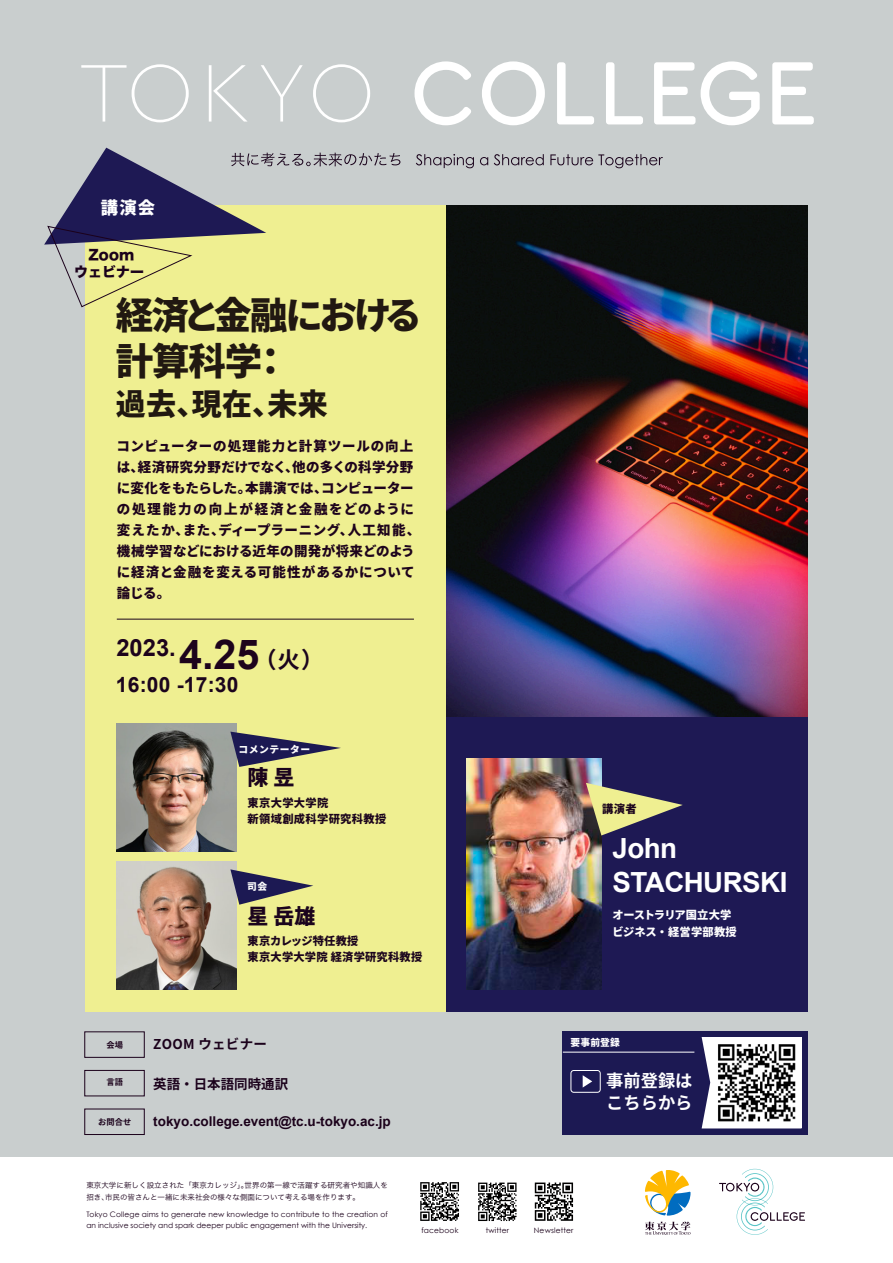
<style>
.page{position:relative;width:893px;height:1263px;background:#c9cece}
.page>*{position:absolute;margin:0;border:0;box-sizing:border-box;transform-origin:0 0}
.t1{font:900 37.5px/46.1px "Noto Sans CJ Kjp";letter-spacing:-.055em;color:#211811}
.t2{font:900 30px "Noto Sans CJ Kjp";color:#211811}
.t3{font:700 27.75px/33.3px "Arial";letter-spacing:-.02em;color:#fff}
.t4{font:700 23.7px "Arial";color:#1d031c}
.t5{font:700 21px "Arial";letter-spacing:.01em;color:#1b041d}
.t6{font:900 21px "Noto Sans CJ Kjp";color:#1b041d}
.t7{font:700 17.25px/21.4px "Noto Sans CJ Kjp";color:#fff}
.t8{font:900 17.25px "Noto Sans CJ Kjp";color:#fff}
.t9{font:13.88px/16.9px "Hira Kaku Std W8";letter-spacing:.01em;color:#1b011b;text-align:center}
.t10{font:900 13.5px/21px "Noto Sans CJ Kjp";letter-spacing:.03em;color:#1d031c}
.t11{font:700 13.5px "Arial";color:#1b011a}
.t12{font:700 13.5px "Noto Sans CJ Kjp";letter-spacing:.01em;color:#1b011b}
.t13{font:900 11.25px/15.8px "Noto Sans CJ Kjp";letter-spacing:.02em;color:#1b041d}
.t14{font:900 11.25px/16.5px "Noto Sans CJ Kjp";letter-spacing:-.01em;color:#fff}
.t15{font:900 9.75px "Noto Sans CJ Kjp";letter-spacing:.06em;color:#fff}
.t16{font:700 8.25px "Noto Sans CJ Kjp";color:#1b011b}
.t17{font:7.5px/10.5px "Century Gothic";color:#1b011b}
.t18{font:7.5px/12px "Hira Kaku Pro N W3";letter-spacing:.005em;color:#1b011b}
.t19{font:7.5px "Century Gothic";letter-spacing:.02em;color:#1b011a}
.s1{font-size:41.25px}
</style>
<div class="page">
<svg style="left:416px;top:154px;width:58px;height:14px"></svg>
<svg style="left:480px;top:157px;width:8px;height:8px"></svg>
<svg style="left:494px;top:154px;width:50px;height:11px"></svg>
<svg style="left:550px;top:154px;width:113px;height:14px"></svg>
<svg style="left:414px;top:61px;width:57px;height:64px"></svg>
<svg style="left:482px;top:61px;width:63px;height:64px"></svg>
<svg style="left:557px;top:62px;width:37px;height:62px"></svg>
<svg style="left:606px;top:62px;width:37px;height:62px"></svg>
<svg style="left:654px;top:62px;width:41px;height:62px"></svg>
<svg style="left:701px;top:61px;width:59px;height:64px"></svg>
<svg style="left:772px;top:62px;width:42px;height:62px"></svg>
<svg style="left:81px;top:64px;width:108px;height:58px"></svg>
<svg style="left:209px;top:65px;width:38px;height:57px"></svg>
<svg style="left:261px;top:65px;width:42px;height:57px"></svg>
<svg style="left:313px;top:64px;width:57px;height:58px"></svg>
<div style="left:0;top:1157px;width:893px;height:106px;background:#fff"></div>
<svg style="left:719px;top:1169px;width:86px;height:66px"></svg>
<svg style="left:420px;top:1182px;width:39px;height:39px"></svg>
<svg style="left:478px;top:1182px;width:39px;height:39px"></svg>
<div style="left:533px;top:1181px;width:42px;height:41px;background:linear-gradient(to bottom,#f4f4f4,#f7f7f7)"></div>
<svg style="left:535px;top:1182px;width:38px;height:39px"></svg>
<svg style="left:645px;top:1170px;width:45px;height:45px"></svg>
<svg style="left:645px;top:1221px;width:45px;height:14px"></svg>
<div style="left:85px;top:205px;width:723px;height:806px;background:#efef91"></div>
<div style="left:446px;top:205px;width:362px;height:806px;background:#1e1954"></div>
<hr style="left:117px;top:619px;width:297px;height:1px;background:#1b041d">
<img style="left:117px;top:723px;width:119px;height:128px">
<svg style="left:230px;top:732px;width:111px;height:35px"></svg>
<img style="left:467px;top:759px;width:134px;height:230px">
<svg style="left:586px;top:783px;width:97px;height:52px"></svg>
<div style="left:84px;top:1070px;width:61px;height:26px;border:1px solid #1b011b"></div>
<div style="left:84px;top:1109px;width:61px;height:26px;border:1px solid #1b011b"></div>
<div style="left:84px;top:1031px;width:61px;height:27px;border:1px solid #1b011b"></div>
<div style="left:563px;top:1031px;width:245px;height:103px;background:#1c1953"></div>
<svg style="left:702px;top:1037px;width:100px;height:91px"></svg>
<hr style="left:563px;top:1052px;width:131px;height:1px;background:#fff">
<svg style="left:583px;top:1075px;width:9px;height:12px"></svg>
<div style="left:571px;top:1070px;width:30px;height:22px;border:1px solid #fff;border-radius:3px"></div>
<img style="left:711px;top:1038px;width:90px;height:90px">
<img style="left:117px;top:862px;width:119px;height:127px">
<svg style="left:230px;top:869px;width:83px;height:36px"></svg>
<svg style="left:44px;top:148px;width:356px;height:159px"></svg>
<img style="left:446px;top:205px;width:362px;height:511px">
<p class="t8" style="left:101px;top:198px;width:56px">講演会</p>
<p class="t9" style="left:74px;top:246px;width:71px">Zoom<br>ウェビナー</p>
<h1 class="t1" style="left:116px;top:293px;width:307px">経済と金融における計算科学：</h1>
<h2 class="t2" style="left:116px;top:387px;width:214px">過去、現在、未来</h2>
<p class="t10" style="left:117px;top:436px;width:305px">コンピューターの処理能力と計算ツールの向上は、経済研究分野だけでなく、他の多くの科学分野に変化をもたらした。本講演では、コンピューターの処理能力の向上が経済と金融をどのように変えたか、また、ディープラーニング、人工知能、機械学習などにおける近年の開発が将来どのように経済と金融を変える可能性があるかについて論じる。</p>
<h3 class="t4" style="left:116px;top:632px;width:209px">2023.<span class="s1">4.25</span> <sub>（火）</sub></h3>
<h3 class="t5" style="left:116px;top:671px;width:124px">16:00 -17:30</h3>
<p class="t15" style="left:238px;top:743px;width:73px">コメンテーター</p>
<h3 class="t6" style="left:248px;top:766px;width:48px">陳 昱</h3>
<p class="t13" style="left:248px;top:795px;width:140px">東京大学大学院<br>新領域創成科学研究科教授</p>
<p class="t15" style="left:247px;top:881px;width:22px">司会</p>
<h3 class="t6" style="left:248px;top:904px;width:69px">星 岳雄</h3>
<p class="t13" style="left:248px;top:933px;width:176px">東京カレッジ特任教授<br>東京大学大学院 経済学研究科教授</p>
<p class="t13" style="left:602px;top:801px;width:36px">講演者</p>
<h3 class="t3" style="left:613px;top:833px;width:176px">John<br>STACHURSKI</h3>
<p class="t14" style="left:612px;top:907px;width:126px">オーストラリア国立大学ビジネス・経営学部教授</p>
<p class="t16" style="left:107px;top:1040px;width:18px">会場</p>
<p class="t12" style="left:153px;top:1037px;width:115px">ZOOM ウェビナー</p>
<p class="t15" style="left:570px;top:1036px;width:51px">要事前登録</p>
<p class="t7" style="left:606px;top:1070px;width:88px">事前登録はこちらから</p>
<p class="t16" style="left:107px;top:1078px;width:18px">言語</p>
<p class="t12" style="left:153px;top:1076px;width:136px">英語・日本語同時通訳</p>
<p class="t16" style="left:98px;top:1117px;width:34px">お問合せ</p>
<p class="t11" style="left:153px;top:1113px;width:239px">tokyo.college.event@tc.u-tokyo.ac.jp</p>
<p class="t18" style="left:86px;top:1179px;width:303px">東京大学に新しく設立された「東京カレッジ」。世界の第一線で活躍する研究者や知識人を招き、市民の皆さんと一緒に未来社会の様々な側面について考える場を作ります。</p>
<p class="t17" style="left:86px;top:1209px;width:303px">Tokyo College aims to generate new knowledge to contribute to the creation of an inclusive society and spark deeper public engagement with the University.</p>
<p class="t19" style="left:421px;top:1225px;width:39px">facebook</p>
<p class="t19" style="left:486px;top:1225px;width:25px">twitter</p>
<p class="t19" style="left:534px;top:1225px;width:41px">Newsletter</p>
</div>
